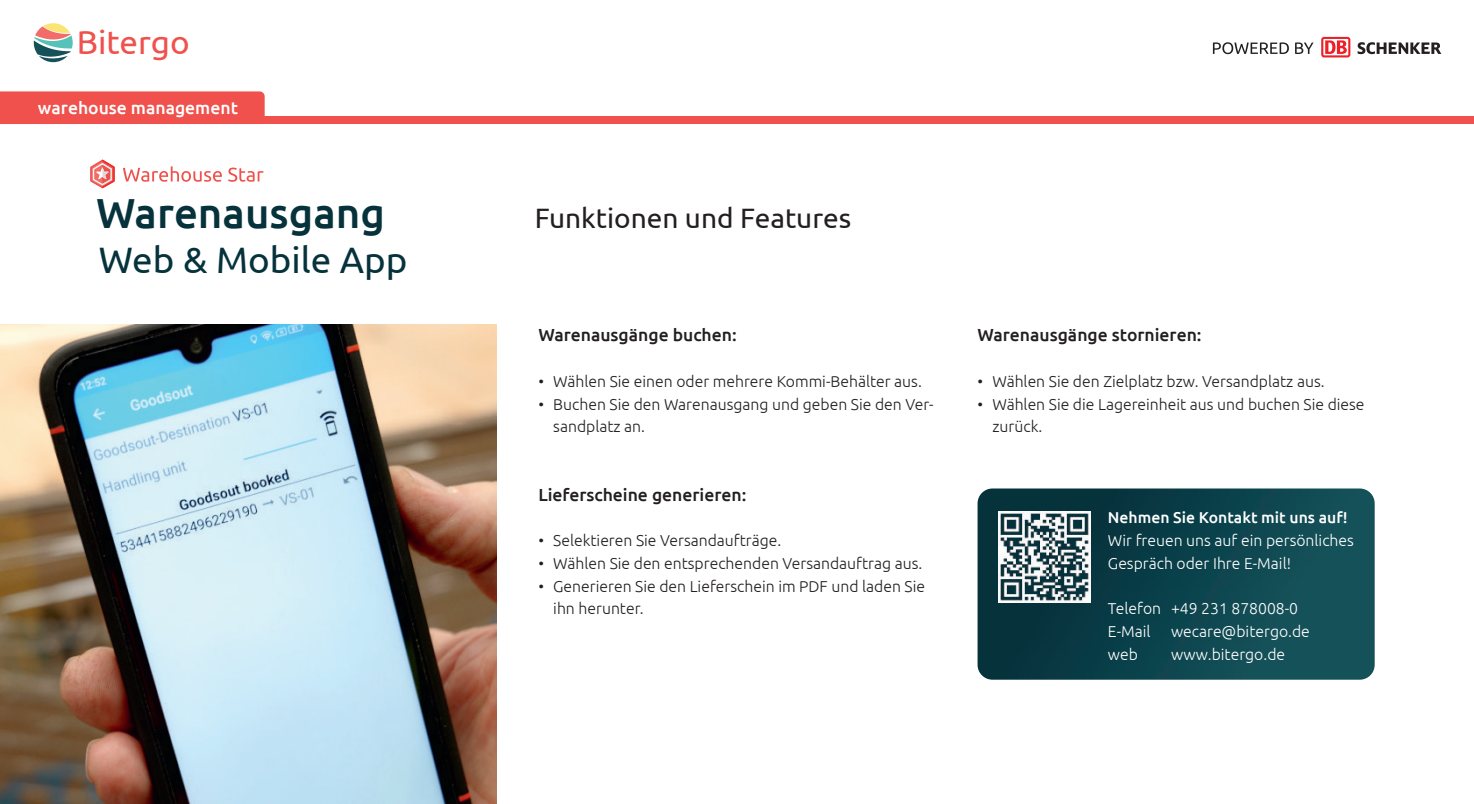
<style>
.page{position:relative;width:1474px;height:804px;background:#fff}
.page>*{position:absolute;margin:0;border:0;box-sizing:border-box;transform-origin:0 0}
.t1{font:500 42px "Ubuntu";color:#06323c}
.t2{font:36.75px "Ubuntu";color:#06323c}
.t3{font:33.25px "Ubuntu";color:#f0514c}
.t4{font:28px "Ubuntu";color:#231f20}
.t5{font:500 17.5px "Ubuntu";color:#231f20}
.t6{font:500 17.5px "Ubuntu";color:#fff}
.t7{font:300 15.75px/22.8px "Ubuntu";color:#231f20}
.t8{font:300 15.75px/22.8px "Ubuntu";color:#fff}
.t9{font:500 15.75px "Ubuntu";color:#fff}
</style>
<div class="page">
<img style="left:977px;top:488px;width:397px;height:192px;border-radius:15px">
<svg style="left:123px;top:166px;width:99px;height:16px"></svg>
<svg style="left:228px;top:168px;width:35px;height:14px"></svg>
<svg style="left:90px;top:159px;width:25px;height:30px"></svg>
<div style="left:0;top:91px;width:265px;height:25px;background:#f0514c"></div>
<div style="left:0;top:116px;width:1473px;height:8px;background:#f0514c"></div>
<svg style="left:33px;top:23px;width:40px;height:40px"></svg>
<svg style="left:1212px;top:42px;width:76px;height:12px"></svg>
<svg style="left:1295px;top:42px;width:18px;height:12px"></svg>
<svg style="left:1357px;top:42px;width:84px;height:12px"></svg>
<svg style="left:1321px;top:37px;width:29px;height:20px"></svg>
<img style="left:0;top:324px;width:496px;height:480px">
<img style="left:999px;top:512px;width:91px;height:91px">
<h3 class="t3" style="left:77px;top:28px;width:115px">Bitergo</h3>
<p class="t6" style="left:38px;top:100px;width:201px">warehouse management</p>
<h1 class="t1" style="left:96px;top:195px;width:290px">Warenausgang</h1>
<h3 class="t4" style="left:534px;top:206px;width:318px">Funktionen und Features</h3>
<h2 class="t2" style="left:99px;top:244px;width:310px">Web &amp; Mobile App</h2>
<p class="t5" style="left:538px;top:328px;width:200px">Warenausgänge buchen:</p>
<p class="t7" style="left:538px;top:371px;width:385px">• Wählen Sie einen oder mehrere Kommi-Behälter aus.</p>
<p class="t7" style="left:553px;top:393px;width:382px;text-indent:-15px">• Buchen Sie den Warenausgang und geben Sie den Ver&shy;sandplatz an.</p>
<p class="t5" style="left:538px;top:487px;width:209px">Lieferscheine generieren:</p>
<p class="t7" style="left:538px;top:530px;width:244px">• Selektieren Sie Versandaufträge.</p>
<p class="t7" style="left:538px;top:553px;width:385px">• Wählen Sie den entsprechenden Versandauftrag aus.</p>
<p class="t7" style="left:553px;top:575px;width:373px;text-indent:-15px">• Generieren Sie den Lieferschein im PDF und laden Sie ihn herunter.</p>
<p class="t5" style="left:977px;top:328px;width:225px">Warenausgänge stornieren:</p>
<p class="t7" style="left:977px;top:371px;width:348px">• Wählen Sie den Zielplatz bzw. Versandplatz aus.</p>
<p class="t7" style="left:992px;top:393px;width:373px;text-indent:-15px">• Wählen Sie die Lagereinheit aus und buchen Sie diese zurück.</p>
<p class="t9" style="left:1107px;top:511px;width:241px">Nehmen Sie Kontakt mit uns auf!</p>
<p class="t8" style="left:1107px;top:530px;width:247px">Wir freuen uns auf ein persönliches<br>Gespräch oder Ihre E-Mail!</p>
<p class="t8" style="left:1107px;top:598px;width:192px">Telefon +49 231 878008-0<br>E-Mail</p>
<p class="t8" style="left:1170px;top:621px;width:140px">wecare@bitergo.de</p>
<p class="t8" style="left:1107px;top:644px;width:32px">web</p>
<p class="t8" style="left:1170px;top:644px;width:116px">www.bitergo.de</p>
</div>
